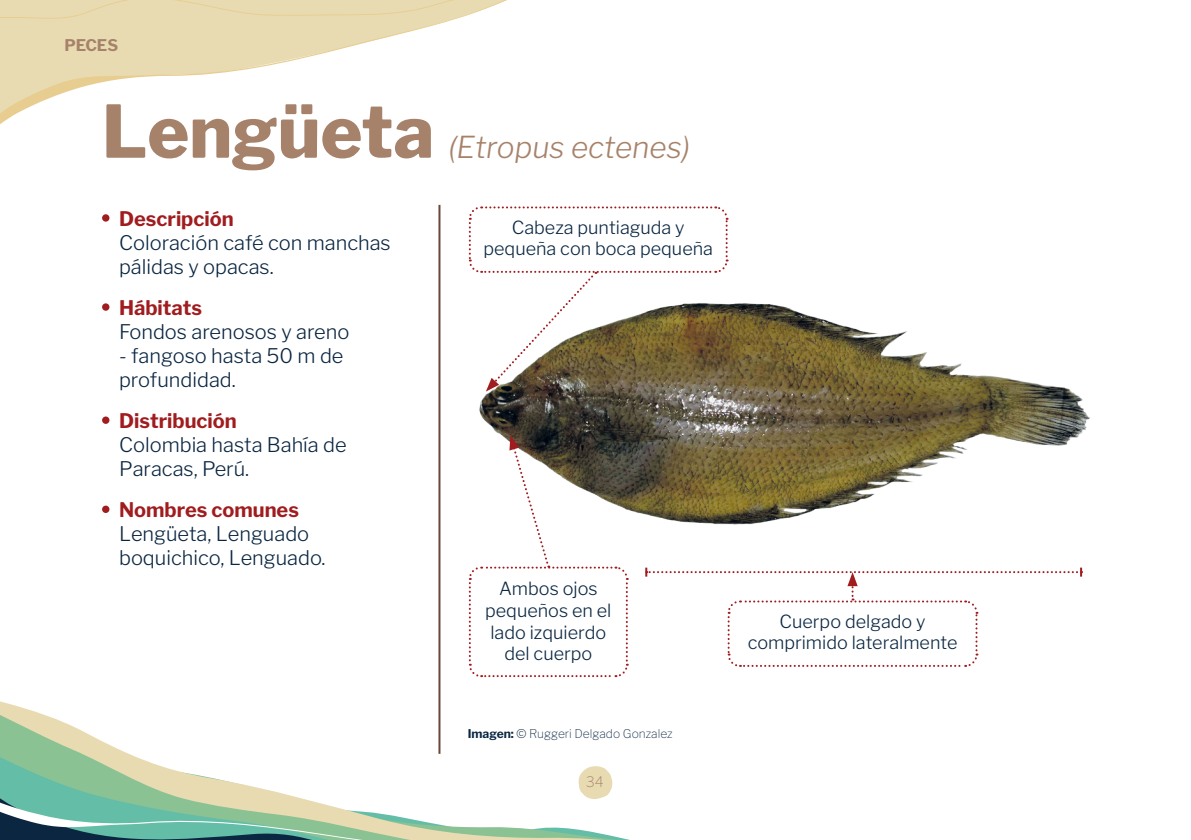
<style>
.page{position:relative;width:1191px;height:840px;background:#fff}
.page>*{position:absolute;margin:0;border:0;box-sizing:border-box;transform-origin:0 0}
.t1{font:800 72px "Libre Franklin";color:#a7826a}
.t2{font:italic 300 30px "Libre Franklin";color:#a7826a}
.t3{font:300 20px/24px "Libre Franklin";color:#0a2641}
.t4{font:700 20px "Libre Franklin";color:#a01c1f}
.t5{font:300 18px/21.6px "Libre Franklin";color:#0a2641;text-align:center}
.t6{font:700 16px "Libre Franklin";color:#a7826a}
.t7{font:100 14.4px "Libre Franklin";color:#a7826a}
.t8{font:100 12px "Libre Franklin";color:#0a2641}
.s1{font-weight:700}
</style>
<div class="page">
<img style="left:479px;top:303px;width:611px;height:222px">
<div style="left:102px;top:214px;width:7px;height:7px;background:#a01c1f;border-radius:50%"></div>
<div style="left:102px;top:303px;width:7px;height:7px;background:#a01c1f;border-radius:50%"></div>
<div style="left:102px;top:416px;width:7px;height:7px;background:#a01c1f;border-radius:50%"></div>
<div style="left:102px;top:505px;width:7px;height:7px;background:#a01c1f;border-radius:50%"></div>
<hr style="left:438px;top:205px;width:2px;height:548px;background:#6a4738">
<svg style="left:468px;top:206px;width:261px;height:185px"></svg>
<svg style="left:468px;top:435px;width:161px;height:242px"></svg>
<svg style="left:645px;top:567px;width:437px;height:100px"></svg>
<svg style="left:0;top:679px;width:625px;height:160px"></svg>
<svg style="left:0;top:780px;width:535px;height:59px"></svg>
<svg style="left:578px;top:765px;width:35px;height:33px"></svg>
<svg style="left:0;top:20px;width:452px;height:104px"></svg>
<svg style="left:0;top:0;width:507px;height:20px"></svg>
<p class="t6" style="left:64px;top:35px;width:55px">PECES</p>
<p class="t1" style="left:102px;top:88px;width:333px">Lengüeta</p>
<p class="t4" style="left:119px;top:206px;width:116px">Descripción</p>
<p class="t3" style="left:119px;top:230px;width:273px">Coloración café con manchas pálidas y opacas.</p>
<p class="t4" style="left:119px;top:295px;width:84px">Hábitats</p>
<p class="t3" style="left:119px;top:319px;width:232px">Fondos arenosos y areno</p>
<p class="t3" style="left:119px;top:343px;width:226px">- fangoso hasta 50 m de profundidad.</p>
<p class="t4" style="left:119px;top:408px;width:119px">Distribución</p>
<p class="t3" style="left:119px;top:432px;width:229px">Colombia hasta Bahía de<br>Paracas, Perú.</p>
<p class="t4" style="left:119px;top:497px;width:181px">Nombres comunes</p>
<p class="t3" style="left:119px;top:521px;width:208px">Lengüeta, Lenguado boquichico, Lenguado.</p>
<p class="t2" style="left:448px;top:129px;width:243px">(Etropus ectenes)</p>
<p class="t5" style="left:483px;top:216px;width:231px">Cabeza puntiaguda y pequeña con boca pequeña</p>
<p class="t5" style="left:485px;top:577px;width:128px">Ambos ojos pequeños en el lado izquierdo del cuerpo</p>
<p class="t8" style="left:468px;top:725px;width:206px"><span class="s1">Imagen:</span> © Ruggeri Delgado Gonzalez</p>
<p class="t7" style="left:586px;top:772px;width:19px">34</p>
<p class="t5" style="left:747px;top:610px;width:211px">Cuerpo delgado y comprimido lateralmente</p>
</div>
